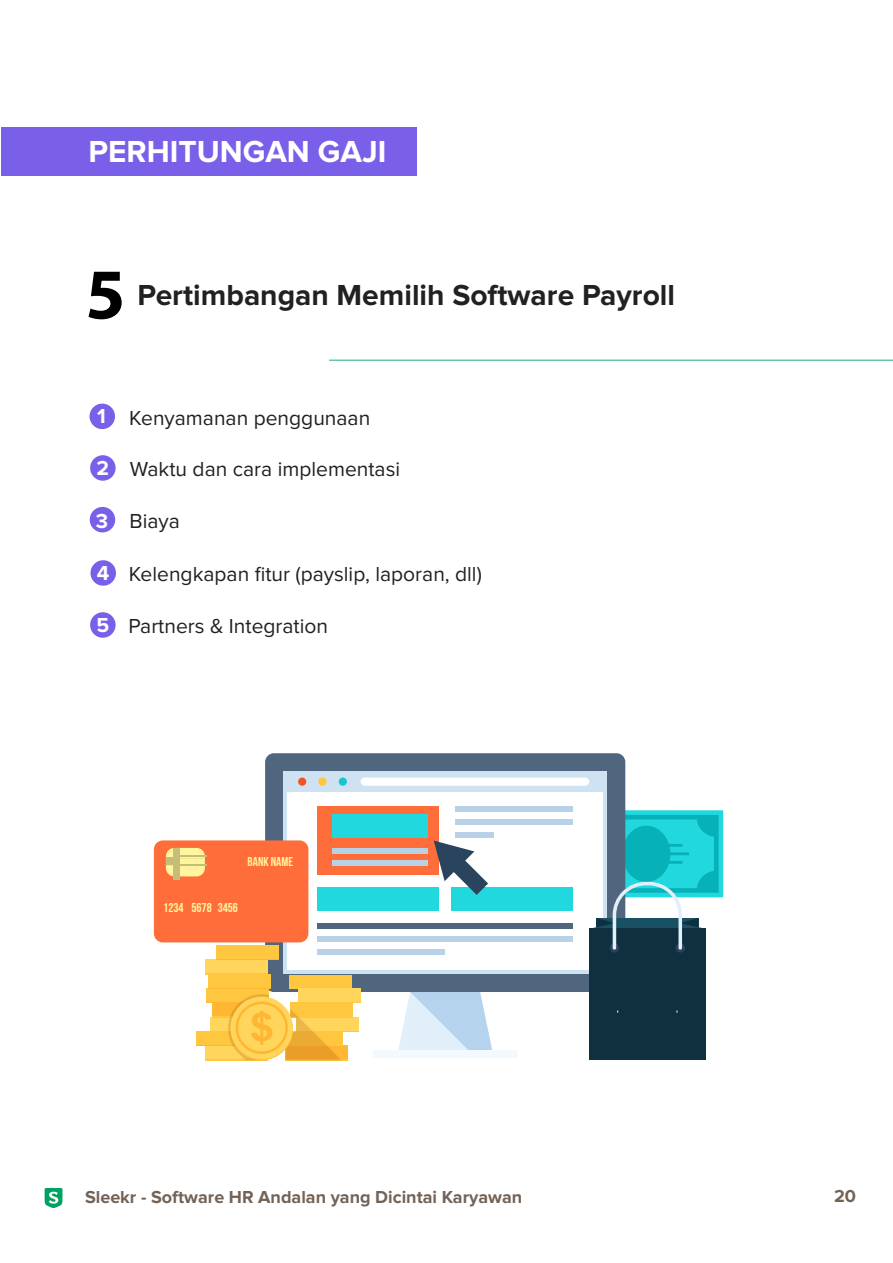
<style>
.page{position:relative;width:893px;height:1263px;background:#fff}
.page>*{position:absolute;margin:0;border:0;box-sizing:border-box;transform-origin:0 0}
.t1{font:700 72px "Myriad Pro";color:#000}
.t2{font:700 31.5px "Proxima Nova";color:#fff}
.t3{font:700 30px "Proxima Nova";color:#212121}
.t4{font:21px "Proxima Nova";color:#212121}
.t5{font:700 18px "Proxima Nova";color:#736357}
.t6{font:12.75px "Bebas Neue";color:#fff59e}
.s1{font-weight:700;color:#fff}
</style>
<div class="page">
<div style="left:1px;top:127px;width:415px;height:48px;background:#7a60e9"></div>
<svg style="left:329px;top:360px;width:564px;height:1px"></svg>
<div style="left:90px;top:404px;width:25px;height:25px;background:#7a60e9;border-radius:50%"></div>
<div style="left:90px;top:560px;width:26px;height:26px;background:#7a60e9;border-radius:50%"></div>
<div style="left:90px;top:455px;width:26px;height:26px;background:#7a60e9;border-radius:50%"></div>
<div style="left:90px;top:507px;width:25px;height:25px;background:#7a60e9;border-radius:50%"></div>
<div style="left:90px;top:612px;width:26px;height:26px;background:#7a60e9;border-radius:50%"></div>
<div style="left:569px;top:810px;width:154px;height:87px;background:#21d8de"></div>
<svg style="left:398px;top:992px;width:94px;height:58px;background:#cee2f4"></svg>
<div style="left:373px;top:1050px;width:144px;height:7px;background:#f2f9ff"></div>
<div style="left:265px;top:753px;width:360px;height:239px;background:#50667e;border-radius:9px"></div>
<div style="left:283px;top:771px;width:324px;height:203px;background:#cee2f2"></div>
<div style="left:287px;top:792px;width:316px;height:178px;background:#fff"></div>
<div style="left:298px;top:777px;width:8px;height:9px;background:#f15424;border-radius:50%"></div>
<svg style="left:318px;top:777px;width:9px;height:9px"></svg>
<div style="left:339px;top:777px;width:8px;height:9px;background:#16c6cc;border-radius:50%"></div>
<div style="left:361px;top:777px;width:228px;height:9px;background:#fff;border-radius:4px"></div>
<div style="left:317px;top:807px;width:122px;height:68px;background:#ff6d3b"></div>
<div style="left:317px;top:887px;width:122px;height:24px;background:#21d8de"></div>
<div style="left:452px;top:887px;width:121px;height:24px;background:#21d8de"></div>
<div style="left:455px;top:807px;width:118px;height:5px;background:#b8d1e6"></div>
<div style="left:455px;top:820px;width:118px;height:5px;background:#b8d1e6"></div>
<div style="left:455px;top:833px;width:39px;height:5px;background:#b8d1e6"></div>
<div style="left:317px;top:923px;width:256px;height:6px;background:#50667e"></div>
<div style="left:317px;top:936px;width:256px;height:6px;background:#b8d1e6"></div>
<div style="left:317px;top:949px;width:128px;height:6px;background:#b8d1e6"></div>
<div style="left:589px;top:929px;width:116px;height:131px;background:#0e303f"></div>
<svg style="left:589px;top:815px;width:130px;height:166px"></svg>
<div style="left:286px;top:1047px;width:62px;height:13px;background:#ffc640"></div>
<div style="left:286px;top:1046px;width:62px;height:13px;background:#ffb733"></div>
<div style="left:280px;top:1033px;width:63px;height:13px;background:#ffc640"></div>
<div style="left:280px;top:1031px;width:63px;height:13px;background:#ffc640"></div>
<div style="left:296px;top:1018px;width:62px;height:13px;background:#ffd55c"></div>
<div style="left:296px;top:1017px;width:62px;height:13px;background:#ffd55c"></div>
<div style="left:290px;top:1004px;width:63px;height:13px;background:#ffc640"></div>
<div style="left:290px;top:1003px;width:63px;height:13px;background:#ffc640"></div>
<div style="left:289px;top:975px;width:62px;height:13px;background:#ffc640"></div>
<div style="left:299px;top:990px;width:62px;height:13px;background:#ffc640"></div>
<div style="left:299px;top:989px;width:62px;height:13px;background:#ffd55c"></div>
<div style="left:205px;top:1047px;width:62px;height:13px;background:#ffc640"></div>
<div style="left:205px;top:1046px;width:62px;height:13px;background:#ffd55c"></div>
<div style="left:196px;top:1033px;width:63px;height:13px;background:#ffc640"></div>
<div style="left:196px;top:1031px;width:63px;height:13px;background:#ffc640"></div>
<div style="left:210px;top:1018px;width:62px;height:13px;background:#ffd55c"></div>
<div style="left:210px;top:1017px;width:62px;height:13px;background:#ffd55c"></div>
<div style="left:212px;top:1004px;width:62px;height:13px;background:#ffc640"></div>
<div style="left:212px;top:1003px;width:62px;height:13px;background:#ffb733"></div>
<div style="left:206px;top:990px;width:63px;height:13px;background:#ffb733"></div>
<div style="left:206px;top:989px;width:63px;height:13px;background:#ffc640"></div>
<div style="left:209px;top:975px;width:62px;height:14px;background:#ffc640"></div>
<div style="left:209px;top:974px;width:62px;height:13px;background:#ffc640"></div>
<div style="left:205px;top:961px;width:62px;height:13px;background:#ffc640"></div>
<div style="left:205px;top:960px;width:62px;height:13px;background:#ffd55c"></div>
<div style="left:217px;top:947px;width:62px;height:13px;background:#ffb733"></div>
<div style="left:217px;top:946px;width:62px;height:13px;background:#ffc640"></div>
<svg style="left:228px;top:994px;width:114px;height:66px"></svg>
<svg style="left:434px;top:840px;width:54px;height:55px"></svg>
<div style="left:154px;top:840px;width:154px;height:102px;background:#ff6d3b;border-radius:9px"></div>
<div style="left:166px;top:848px;width:39px;height:28px;background:#fff59e;border-radius:8px"></div>
<div style="left:173px;top:848px;width:6px;height:31px;background:#c6bd77"></div>
<div style="left:166px;top:858px;width:13px;height:6px;background:#c6bd77"></div>
<hr style="left:179px;top:855px;width:27px;height:2px;background:#c6bd77">
<hr style="left:179px;top:864px;width:27px;height:2px;background:#c6bd77">
<div style="left:332px;top:814px;width:96px;height:23px;background:#21d8de"></div>
<div style="left:332px;top:848px;width:96px;height:5px;background:#b8d1e6"></div>
<div style="left:332px;top:861px;width:96px;height:5px;background:#b8d1e6"></div>
<svg style="left:45px;top:1188px;width:18px;height:20px"></svg>
<h2 class="t2" style="left:89px;top:137px;width:300px">PERHITUNGAN GAJI</h2>
<h1 class="t1" style="left:86px;top:247px;width:41px">5</h1>
<h3 class="t3" style="left:137px;top:281px;width:539px">Pertimbangan Memilih Software Payroll</h3>
<p class="t4" style="left:97px;top:408px;width:274px"><span class="s1">1</span> Kenyamanan penggunaan</p>
<p class="t4" style="left:96px;top:460px;width:305px"><span class="s1">2</span> Waktu dan cara implementasi</p>
<p class="t4" style="left:96px;top:512px;width:85px"><span class="s1">3</span> Biaya</p>
<p class="t4" style="left:97px;top:565px;width:387px"><span class="s1">4</span> Kelengkapan fitur (payslip, laporan, dll)</p>
<p class="t4" style="left:96px;top:617px;width:233px"><span class="s1">5</span> Partners &amp; Integration</p>
<p class="t6" style="left:248px;top:854px;width:47px">BANK NAME</p>
<p class="t6" style="left:163px;top:901px;width:76px">1234 5678 3456</p>
<p class="t5" style="left:85px;top:1189px;width:439px">Sleekr - Software HR Andalan yang Dicintai Karyawan</p>
<p class="t5" style="left:834px;top:1188px;width:23px">20</p>
</div>
